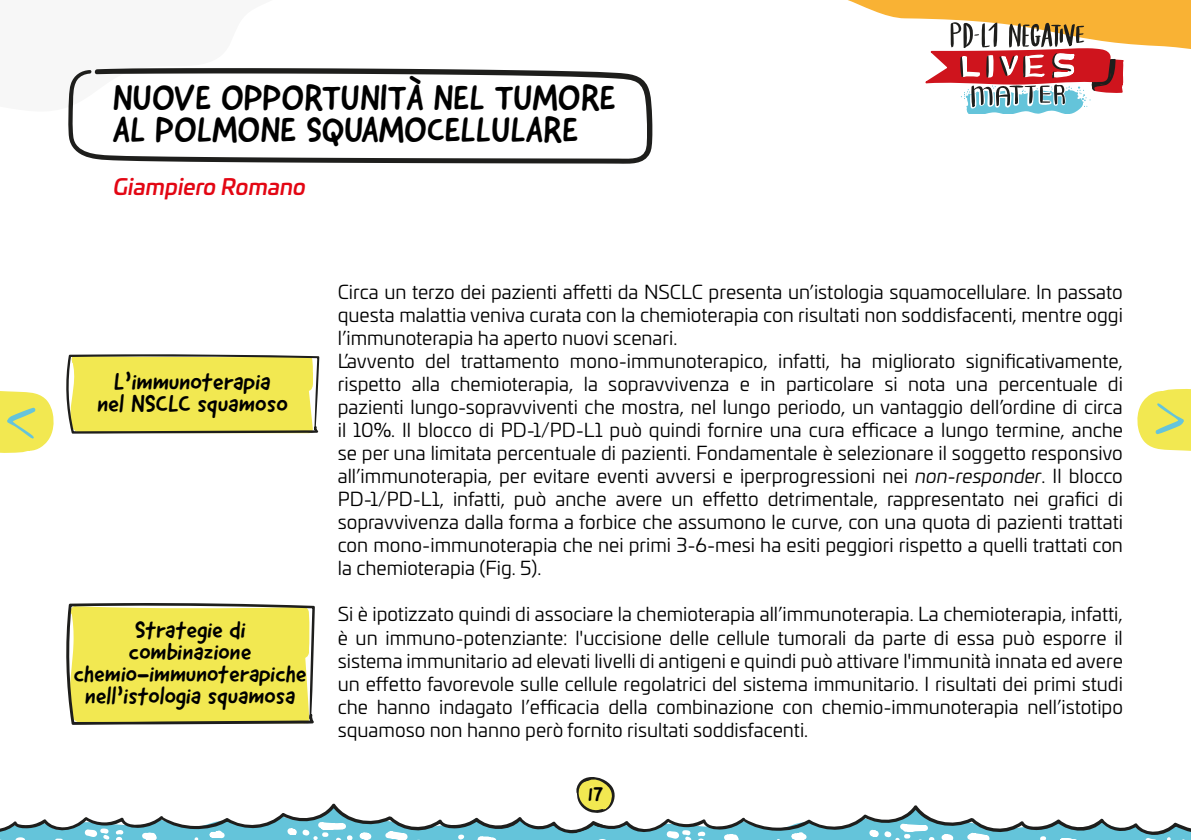
<style>
.page{position:relative;width:1191px;height:840px;background:#fff}
.page>*{position:absolute;margin:0;border:0;box-sizing:border-box;transform-origin:0 0}
.t1{font:35.4px/32px "Good Dog New";color:#000}
.t2{font:24.4px/22.4px "Good Dog New";color:#000;text-align:center}
.t3{font:24px/22px "Good Dog New";color:#000;text-align:center}
.t4{font:italic 500 22px "Univia Pro";color:#e30613}
.t5{font:20.2px "Good Dog New";color:#000}
.t6{font:19px/23px "Univia Pro";color:#000}
.s1{font-style:italic}
</style>
<div class="page">
<svg style="left:848px;top:0;width:343px;height:114px"></svg>
<svg style="left:0;top:777px;width:1191px;height:63px"></svg>
<svg style="left:68px;top:68px;width:584px;height:96px"></svg>
<svg style="left:66px;top:354px;width:253px;height:79px;background:#e4db55"></svg>
<svg style="left:66px;top:603px;width:249px;height:121px;background:#e5dc56"></svg>
<svg style="left:1137px;top:389px;width:54px;height:62px;background:#eae871"></svg>
<svg style="left:0;top:391px;width:54px;height:62px;background:#eae871"></svg>
<h1 class="t1" style="left:113px;top:82px;width:504px">NUOVE OPPORTUNITÀ NEL TUMORE<br>AL POLMONE SQUAMOCELLULARE</h1>
<p class="t4" style="left:113px;top:170px;width:194px">Giampiero Romano</p>
<p class="t2" style="left:97px;top:370px;width:192px">L’immunoterapia<br>nel NSCLC squamoso</p>
<p class="t3" style="left:74px;top:618px;width:234px">Strategie di combinazione chemio-immunoterapiche nell’istologia squamosa</p>
<p class="t6" style="left:338px;top:279px;width:786px">Circa un terzo dei pazienti affetti da NSCLC presenta un’istologia squamocellulare. In passato questa malattia veniva curata con la chemioterapia con risultati non soddisfacenti, mentre oggi l’immunoterapia ha aperto nuovi scenari.<br>L’avvento del trattamento mono-immunoterapico, infatti, ha migliorato significativamente, rispetto alla chemioterapia, la sopravvivenza e in particolare si nota una percentuale di pazienti lungo-sopravviventi che mostra, nel lungo periodo, un vantaggio dell’ordine di circa il 10%. Il blocco di PD-1/PD-L1 può quindi fornire una cura efficace a lungo termine, anche se per una limitata percentuale di pazienti. Fondamentale è selezionare il soggetto responsivo all’immunoterapia, per evitare eventi avversi e iperprogressioni nei <span class="s1">non-responder</span>. Il blocco PD-1/PD-L1, infatti, può anche avere un effetto detrimentale, rappresentato nei grafici di sopravvivenza dalla forma a forbice che assumono le curve, con una quota di pazienti trattati con mono-immunoterapia che nei primi 3-6-mesi ha esiti peggiori rispetto a quelli trattati con la chemioterapia (Fig. 5).</p>
<p class="t6" style="left:338px;top:601px;width:786px;text-align:justify">Si è ipotizzato quindi di associare la chemioterapia all’immunoterapia. La chemioterapia, infatti, è un immuno-potenziante: l'uccisione delle cellule tumorali da parte di essa può esporre il sistema immunitario ad elevati livelli di antigeni e quindi può attivare l'immunità innata ed avere un effetto favorevole sulle cellule regolatrici del sistema immunitario. I risultati dei primi studi che hanno indagato l’efficacia della combinazione con chemio-immunoterapia nell’istotipo squamoso non hanno però fornito risultati soddisfacenti.</p>
<p class="t5" style="left:588px;top:780px;width:17px">17</p>
</div>
